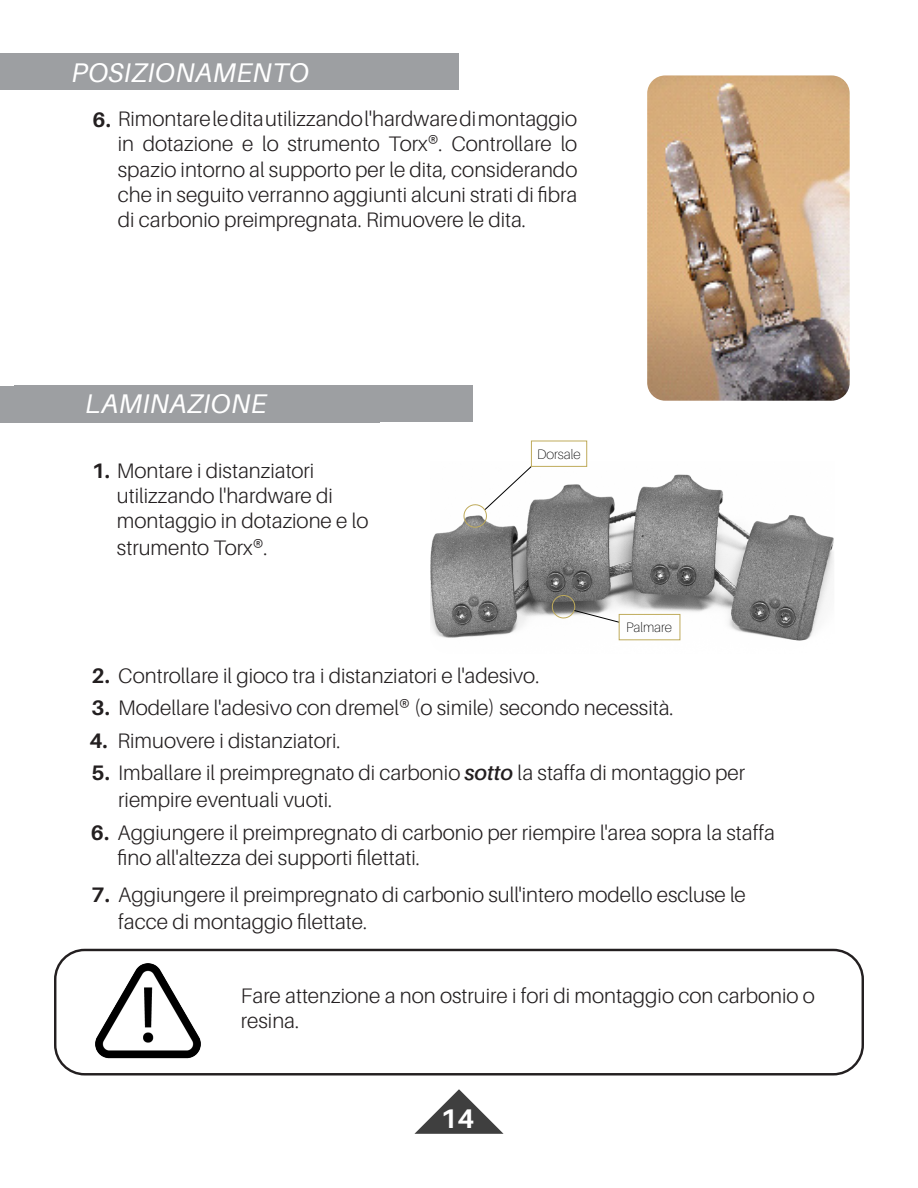
<style>
.page{position:relative;width:918px;height:1188px;background:#fff}
.page>*{position:absolute;margin:0;border:0;box-sizing:border-box;transform-origin:0 0}
.t1{font:italic 27px "Aileron";letter-spacing:.01em;color:#fff}
.Paragraph_Style_1{font:700 27px "Aileron";color:#fff}
.Paragraph_Style_1-2{font:300 21px/25.2px "Aileron";color:#231f20}
.Paragraph_Style_1-3{font:700 21px "Aileron";color:#231f20}
.t2{font:100 13.65px "Aileron";color:#000}
.s1{font-weight:700}
.s2{font-weight:600;font-style:italic}
</style>
<div class="page">
<div style="left:14px;top:386px;width:459px;height:36px;background:#9d9fa2"></div>
<div style="left:0;top:54px;width:459px;height:36px;background:#9d9fa2"></div>
<img style="left:647px;top:75px;width:203px;height:326px">
<div style="left:0;top:386px;width:380px;height:37px;background:#9d9fa2"></div>
<div style="left:54px;top:949px;width:810px;height:126px;border:2px solid #231f20;border-radius:29px"></div>
<img style="left:95px;top:963px;width:105px;height:96px">
<div style="left:0;top:53px;width:379px;height:37px;background:#9d9fa2"></div>
<svg style="left:414px;top:1089px;width:90px;height:45px"></svg>
<img style="left:430px;top:462px;width:404px;height:179px">
<svg style="left:462px;top:465px;width:71px;height:64px"></svg>
<div style="left:531px;top:441px;width:56px;height:26px;border:1px solid #bfab5b"></div>
<svg style="left:552px;top:595px;width:68px;height:28px"></svg>
<div style="left:619px;top:614px;width:61px;height:26px;border:1px solid #bfab5b"></div>
<p class="t1" style="left:71px;top:58px;width:239px">POSIZIONAMENTO</p>
<p class="Paragraph_Style_1-2" style="left:118px;top:107px;width:461px;text-align:justify;text-indent:-25px"><span class="s1">6.</span> Rimontare le dita utilizzando l'hardware di montaggio in dotazione e lo strumento Torx®. Controllare lo spazio intorno al supporto per le dita, considerando che in seguito verranno aggiunti alcuni strati di fibra di carbonio preimpregnata. Rimuovere le dita.</p>
<p class="t1" style="left:85px;top:389px;width:183px">LAMINAZIONE</p>
<p class="Paragraph_Style_1-2" style="left:117px;top:458px;width:253px;line-height:25.8px;text-indent:-25px"><span class="s1">1.</span> Montare i distanziatori utilizzando l'hardware di montaggio in dotazione e lo strumento Torx®.</p>
<p class="t2" style="left:537px;top:447px;width:45px">Dorsale</p>
<p class="t2" style="left:626px;top:620px;width:47px">Palmare</p>
<p class="Paragraph_Style_1-2" style="left:92px;top:663px;width:449px"><span class="s1">2.</span> Controllare il gioco tra i distanziatori e l'adesivo.</p>
<p class="Paragraph_Style_1-2" style="left:92px;top:695px;width:584px"><span class="s1">3.</span> Modellare l'adesivo con dremel® (o simile) secondo necessità.</p>
<p class="Paragraph_Style_1-3" style="left:89px;top:729px;width:20px">4.</p>
<p class="Paragraph_Style_1-2" style="left:117px;top:728px;width:225px">Rimuovere i distanziatori.</p>
<p class="Paragraph_Style_1-2" style="left:118px;top:759px;width:628px;line-height:27px;text-indent:-27px"><span class="s1">5.</span> Imballare il preimpregnato di carbonio <span class="s2">sotto</span> la staffa di montaggio per riempire eventuali vuoti.</p>
<p class="Paragraph_Style_1-2" style="left:117px;top:820px;width:659px;text-indent:-27px"><span class="s1">6.</span> Aggiungere il preimpregnato di carbonio per riempire l'area sopra la staffa fino all'altezza dei supporti filettati.</p>
<p class="Paragraph_Style_1-2" style="left:118px;top:881px;width:629px;line-height:27px;text-indent:-27px"><span class="s1">7.</span> Aggiungere il preimpregnato di carbonio sull'intero modello escluse le facce di montaggio filettate.</p>
<p class="Paragraph_Style_1-2" style="left:241px;top:983px;width:576px">Fare attenzione a non ostruire i fori di montaggio con carbonio o resina.</p>
<p class="Paragraph_Style_1" style="left:441px;top:1103px;width:35px">14</p>
</div>
